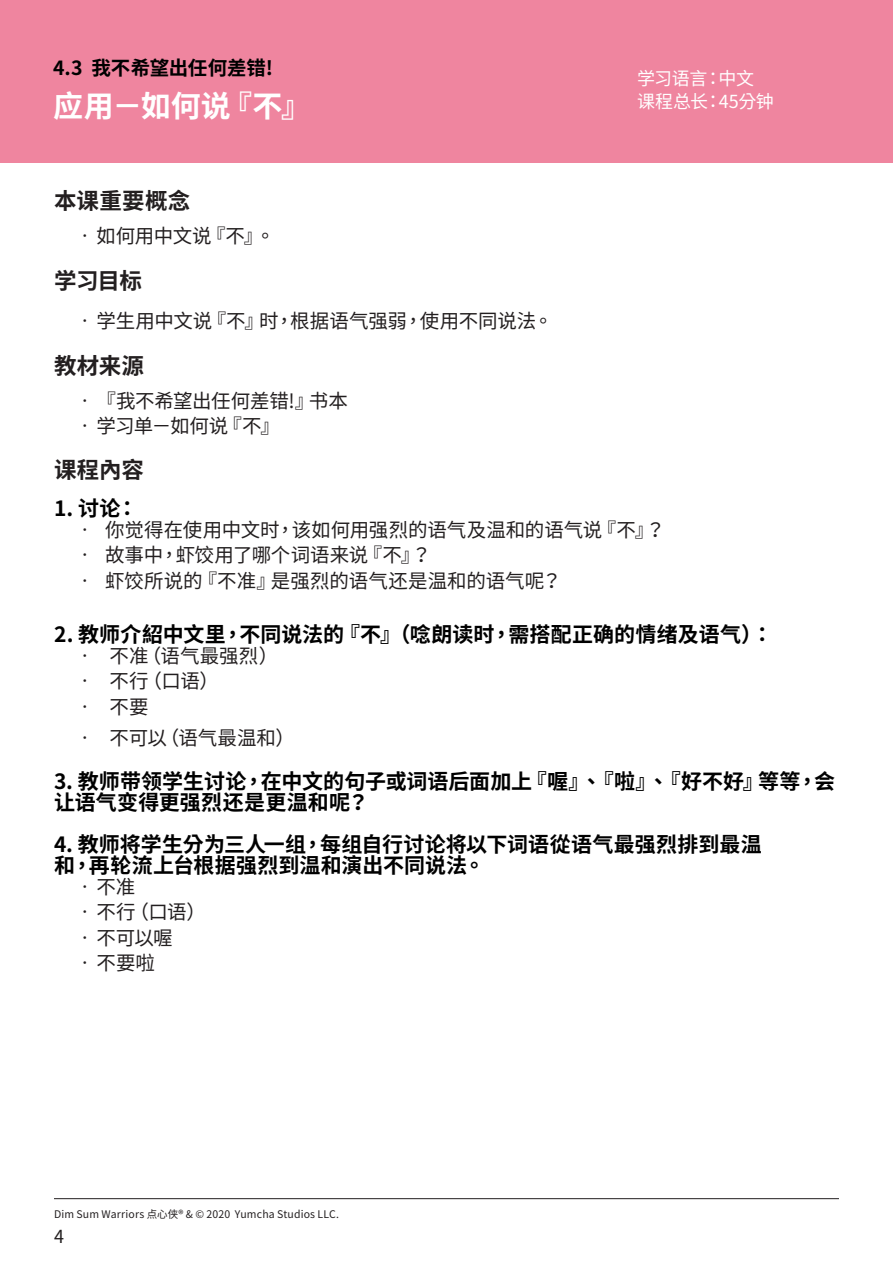
<style>
.page{position:relative;width:893px;height:1263px;background:#fff}
.page>*{position:absolute;margin:0;border:0;box-sizing:border-box;transform-origin:0 0}
.t1{font:700 30px "Noto Sans CJ Ktc";color:#fff}
.t2{font:700 22.5px "Noto Sans CJ Ktc";letter-spacing:.005em;color:#231f20}
.t3{font:700 21px/21px "Noto Sans CJ Ktc";color:#000}
.t4{font:19.5px "Noto Sans CJ Ktc";letter-spacing:-.01em;color:#231f20}
.t5{font:700 19.5px "Noto Sans CJ Ktc";letter-spacing:-.005em;color:#000}
.t6{font:18px "Noto Sans CJ Ktc";letter-spacing:-.02em;color:#fff}
.t7{font:18px "Noto Sans CJ Ktc";color:#231f20}
.t8{font:10.5px "Noto Sans CJ Ktc";letter-spacing:.015em;color:#231f20}
</style>
<div class="page">
<hr style="left:54px;top:1198px;width:785px;height:1px;background:#231f20">
<div style="left:0;top:0;width:893px;height:163px;background:#ef859f"></div>
<h3 class="t5" style="left:53px;top:57px;width:221px">4.3 我不希望出任何差错!</h3>
<h1 class="t1" style="left:53px;top:89px;width:259px">应用－如何说『不』</h1>
<p class="t6" style="left:637px;top:68px;width:119px">学习语言：中文</p>
<p class="t6" style="left:637px;top:91px;width:138px">课程总长：45分钟</p>
<h2 class="t2" style="left:54px;top:188px;width:138px">本课重要概念</h2>
<p class="t4" style="left:75px;top:225px;width:201px">• 如何用中文说『不』。</p>
<h2 class="t2" style="left:54px;top:268px;width:90px">学习目标</h2>
<p class="t4" style="left:75px;top:310px;width:479px">• 学生用中文说『不』时，根据语气强弱，使用不同说法。</p>
<h2 class="t2" style="left:54px;top:353px;width:92px">教材来源</h2>
<p class="t4" style="left:75px;top:389px;width:274px">• 『我不希望出任何差错!』书本</p>
<p class="t4" style="left:75px;top:415px;width:206px">• 学习单－如何说『不』</p>
<h2 class="t2" style="left:54px;top:457px;width:91px">课程內容</h2>
<h3 class="t3" style="left:54px;top:498px;width:85px">1. 讨论：</h3>
<p class="t4" style="left:75px;top:519px;width:592px">• 你觉得在使用中文时，该如何用强烈的语气及温和的语气说『不』？</p>
<p class="t4" style="left:75px;top:544px;width:358px">• 故事中，虾饺用了哪个词语来说『不』？</p>
<p class="t4" style="left:75px;top:569px;width:488px">• 虾饺所说的『不准』是强烈的语气还是温和的语气呢？</p>
<h3 class="t3" style="left:54px;top:624px;width:720px">2. 教师介紹中文里，不同说法的『不』（唸朗读时，需搭配正确的情绪及语气）：</h3>
<p class="t4" style="left:75px;top:645px;width:204px">• 不准（语气最强烈）</p>
<p class="t4" style="left:75px;top:670px;width:145px">• 不行（口语）</p>
<p class="t4" style="left:75px;top:695px;width:75px">• 不要</p>
<p class="t4" style="left:75px;top:727px;width:221px">• 不可以（语气最温和）</p>
<h3 class="t3" style="left:54px;top:771px;width:783px">3. 教师带领学生讨论，在中文的句子或词语后面加上『喔』、『啦』、『好不好』等等，会让语气变得更强烈还是更温和呢？</h3>
<h3 class="t3" style="left:54px;top:834px;width:709px">4. 教师将学生分为三人一组，每组自行讨论将以下词语從语气最强烈排到最温</h3>
<h3 class="t3" style="left:54px;top:855px;width:432px">和，再轮流上台根据强烈到温和演出不同说法。</h3>
<p class="t4" style="left:75px;top:876px;width:62px">• 不准</p>
<p class="t4" style="left:75px;top:901px;width:132px">• 不行（口语）</p>
<p class="t4" style="left:75px;top:926px;width:99px">• 不可以喔</p>
<p class="t4" style="left:75px;top:952px;width:81px">• 不要啦</p>
<p class="t8" style="left:54px;top:1208px;width:287px">Dim Sum Warriors 点心侠® &amp; © 2020 Yumcha Studios LLC.</p>
<p class="t7" style="left:54px;top:1226px;width:11px">4</p>
</div>
